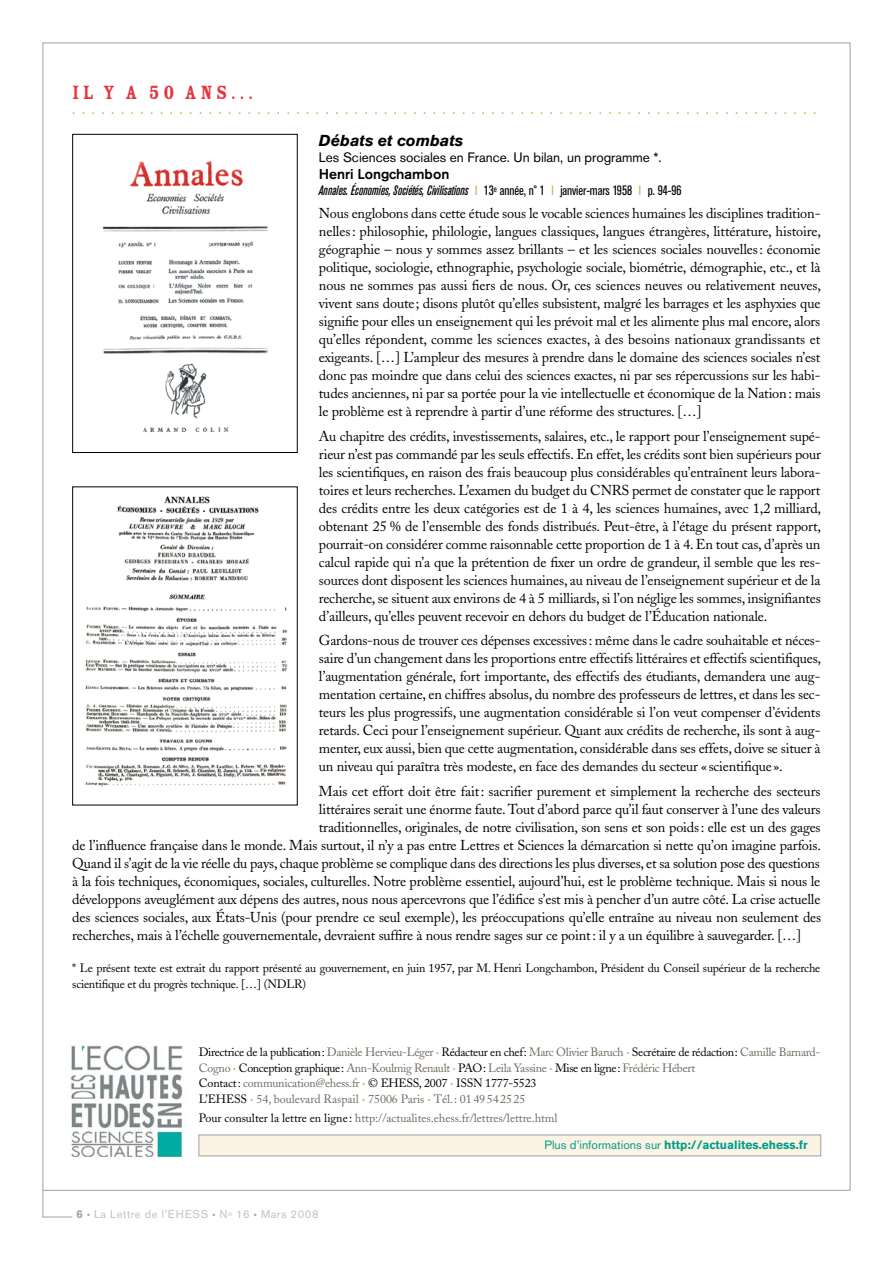
<style>
.page{position:relative;width:893px;height:1263px;background:#fff}
.page>*{position:absolute;margin:0;border:0;box-sizing:border-box;transform-origin:0 0}
.t1{font:21px "Rosewood Std Fill";letter-spacing:.16em;color:#e53540}
.t2{font:italic 700 15.75px "Akzidenz Grotesk BE";color:#000}
.t3{font:14.25px/18px "Adobe Caslon";letter-spacing:-.015em;color:#000;text-align:justify}
.t4{font:14.25px "Akzidenz Grotesk BE";color:#d1a54f}
.t5{font:500 14.25px "Akzidenz Grotesk BE";color:#000}
.t6{font:italic 500 condensed 13.5px "Akzidenz Grotesk BE";letter-spacing:-.01em;color:#000}
.t7{font:13.5px "Akzidenz Grotesk BE";color:#000}
.t8{font:12px/15.8px "Adobe Caslon";letter-spacing:-.025em;color:#726960}
.t9{font:12px/15.8px "Adobe Caslon";letter-spacing:-.015em;color:#000}
.t10{font:12px "Adobe Caslon";letter-spacing:-.005em;color:#726960}
.t11{font:700 12px "Akzidenz Grotesk BE";letter-spacing:.005em;color:#009d8b}
.t12{font:11.25px "Akzidenz Grotesk BE";letter-spacing:.05em;color:#bec3c3}
.s1{font-weight:400;font-style:normal;color:#d1a54f}
.s2{font-weight:400;font-style:normal}
.s3{color:#000}
.s4{font-size:8.25px;color:#d1a54f}
.s5{font-weight:400}
.s6{font-size:9px;color:#a79f9a}
</style>
<div class="page">
<svg style="left:43px;top:1191px;width:29px;height:26px"></svg>
<img style="left:70px;top:1045px;width:113px;height:112px">
<div style="left:199px;top:1135px;width:622px;height:21px;background:#fbf3e3"></div>
<div style="left:199px;top:1134px;width:622px;height:22px;border:1px solid #a79f9a"></div>
<img style="left:102px;top:161px;width:166px;height:271px">
<div style="left:72px;top:134px;width:226px;height:319px;border:1px solid #000"></div>
<img style="left:85px;top:496px;width:203px;height:291px">
<div style="left:72px;top:486px;width:226px;height:319px;border:1px solid #000"></div>
<h1 class="t1" style="left:72px;top:81px;width:183px">IL Y A 50 ANS...</h1>
<p class="t4" style="left:72px;top:100px;width:746px">.............................................................................</p>
<p class="t2" style="left:319px;top:131px;width:146px">Débats et combats</p>
<p class="t7" style="left:319px;top:149px;width:344px">Les Sciences sociales en France. Un bilan, un programme *.</p>
<p class="t5" style="left:319px;top:165px;width:132px">Henri Longchambon</p>
<p class="t6" style="left:319px;top:183px;width:364px">Annales. Économies, Sociétés, Civilisations <span class="s1">l</span> <span class="s2">13</span><sup>e</sup> <span class="s2">année, n</span><sup>°</sup> <span class="s2">1</span> <span class="s1">l</span> <span class="s2">janvier-mars 1958</span> <span class="s1">l</span> <span class="s2">p. 94-96</span></p>
<p class="t3" style="left:319px;top:205px;width:504px">Nous englobons dans cette étude sous le vocable sciences humaines les disciplines tradition&shy;nelles: philosophie, philologie, langues classiques, langues étrangères, littérature, histoire, géographie – nous y sommes assez brillants – et les sciences sociales nouvelles: économie politique, sociologie, ethnographie, psychologie sociale, biométrie, démographie, etc., et là nous ne sommes pas aussi fiers de nous. Or, ces sciences neuves ou relativement neuves, vivent sans doute; disons plutôt qu’elles subsistent, malgré les barrages et les asphyxies que signifie pour elles un enseignement qui les prévoit mal et les alimente plus mal encore, alors qu’elles répondent, comme les sciences exactes, à des besoins nationaux grandissants et exigeants. […] L’ampleur des mesures à prendre dans le domaine des sciences sociales n’est donc pas moindre que dans celui des sciences exactes, ni par ses répercussions sur les habi&shy;tudes anciennes, ni par sa portée pour la vie intellectuelle et économique de la Nation: mais le problème est à reprendre à partir d’une réforme des structures. […]</p>
<p class="t3" style="left:319px;top:427px;width:504px">Au chapitre des crédits, investissements, salaires, etc., le rapport pour l’enseignement supé&shy;rieur n’est pas commandé par les seuls effectifs. En effet, les crédits sont bien supérieurs pour les scientifiques, en raison des frais beaucoup plus considérables qu’entraînent leurs labora&shy;toires et leurs recherches. L’examen du budget du CNRS permet de constater que le rapport des crédits entre les deux catégories est de 1 à 4, les sciences humaines, avec 1,2 milliard, obtenant 25 % de l’ensemble des fonds distribués. Peut-être, à l’étage du présent rapport, pourrait-on considérer comme raisonnable cette proportion de 1 à 4. En tout cas, d’après un calcul rapide qui n’a que la prétention de fixer un ordre de grandeur, il semble que les res&shy;sources dont disposent les sciences humaines, au niveau de l’enseignement supérieur et de la recherche, se situent aux environs de 4 à 5 milliards, si l’on néglige les sommes, insignifiantes d’ailleurs, qu’elles peuvent recevoir en dehors du budget de l’Éducation nationale.</p>
<p class="t3" style="left:319px;top:631px;width:504px">Gardons-nous de trouver ces dépenses excessives: même dans le cadre souhaitable et néces&shy;saire d’un changement dans les proportions entre effectifs littéraires et effectifs scientifiques, l’augmentation générale, fort importante, des effectifs des étudiants, demandera une aug&shy;mentation certaine, en chiffres absolus, du nombre des professeurs de lettres, et dans les sec&shy;teurs les plus progressifs, une augmentation considérable si l’on veut compenser d’évidents retards. Ceci pour l’enseignement supérieur. Quant aux crédits de recherche, ils sont à aug&shy;menter, eux aussi, bien que cette augmentation, considérable dans ses effets, doive se situer à un niveau qui paraîtra très modeste, en face des demandes du secteur « scientifique».</p>
<p class="t3" style="left:319px;top:782px;width:503px">Mais cet effort doit être fait: sacrifier purement et simplement la recherche des secteurs</p>
<p class="t3" style="left:319px;top:800px;width:503px">littéraires serait une énorme faute. Tout d’abord parce qu’il faut conserver à l’une des valeurs</p>
<p class="t3" style="left:319px;top:818px;width:503px">traditionnelles, originales, de notre civilisation, son sens et son poids: elle est un des gages</p>
<p class="t3" style="left:72px;top:836px;width:750px">de l’influence française dans le monde. Mais surtout, il n’y a pas entre Lettres et Sciences la démarcation si nette qu’on imagine parfois.</p>
<p class="t3" style="left:72px;top:854px;width:749px">Quand il s’agit de la vie réelle du pays, chaque problème se complique dans des directions les plus diverses, et sa solution pose des questions</p>
<p class="t3" style="left:72px;top:872px;width:749px">à la fois techniques, économiques, sociales, culturelles. Notre problème essentiel, aujourd’hui, est le problème technique. Mais si nous le</p>
<p class="t3" style="left:72px;top:890px;width:750px">développons aveuglément aux dépens des autres, nous nous apercevrons que l’édifice s’est mis à pencher d’un autre côté. La crise actuelle</p>
<p class="t3" style="left:72px;top:908px;width:750px">des sciences sociales, aux États-Unis (pour prendre ce seul exemple), les préoccupations qu’elle entraîne au niveau non seulement des</p>
<p class="t3" style="left:72px;top:926px;width:730px">recherches, mais à l’échelle gouvernementale, devraient suffire à nous rendre sages sur ce point: il y a un équilibre à sauvegarder. […]</p>
<p class="t9" style="left:72px;top:960px;width:750px">* Le présent texte est extrait du rapport présenté au gouvernement, en juin 1957, par M. Henri Longchambon, Président du Conseil supérieur de la recherche scientifique et du progrès technique. […] (NDLR)</p>
<p class="t8" style="left:199px;top:1044px;width:623px"><span class="s3">Directrice de la publication:</span> Danièle Hervieu-Léger <span class="s4">•</span> <span class="s3">Rédacteur en chef:</span> Marc Olivier Baruch <span class="s4">•</span> <span class="s3">Secrétaire de rédaction:</span> Camille Barnard-Cogno <span class="s4">•</span> <span class="s3">Conception graphique:</span> Ann-Koulmig Renault <span class="s4">•</span> <span class="s3">PAO:</span> Leila Yassine <span class="s4">•</span> <span class="s3">Mise en ligne:</span> Frédéric Hébert<br><span class="s3">Contact:</span> communication@ehess.fr <span class="s4">•</span> <span class="s3">© EHESS, 2007</span> <span class="s4">•</span> <span class="s3">ISSN 1777-5523<br>L’EHESS</span> <span class="s4">•</span> 54, boulevard Raspail <span class="s4">•</span> 75006 Paris <span class="s4">•</span> Tél.: 0149542525</p>
<p class="t10" style="left:199px;top:1111px;width:360px"><span class="s3">Pour consulter la lettre en ligne :</span> http://actualites.ehess.fr/lettres/lettre.html</p>
<p class="t11" style="left:544px;top:1137px;width:265px"><span class="s5">Plus d’informations sur</span> http://actualites.ehess.fr</p>
<p class="t12" style="left:87px;top:1208px;width:233px"><span class="s6">•</span> La Lettre de l’EHESS <span class="s6">•</span> N<sup>o</sup> 16 <span class="s6">•</span> Mars 2008</p>
</div>
